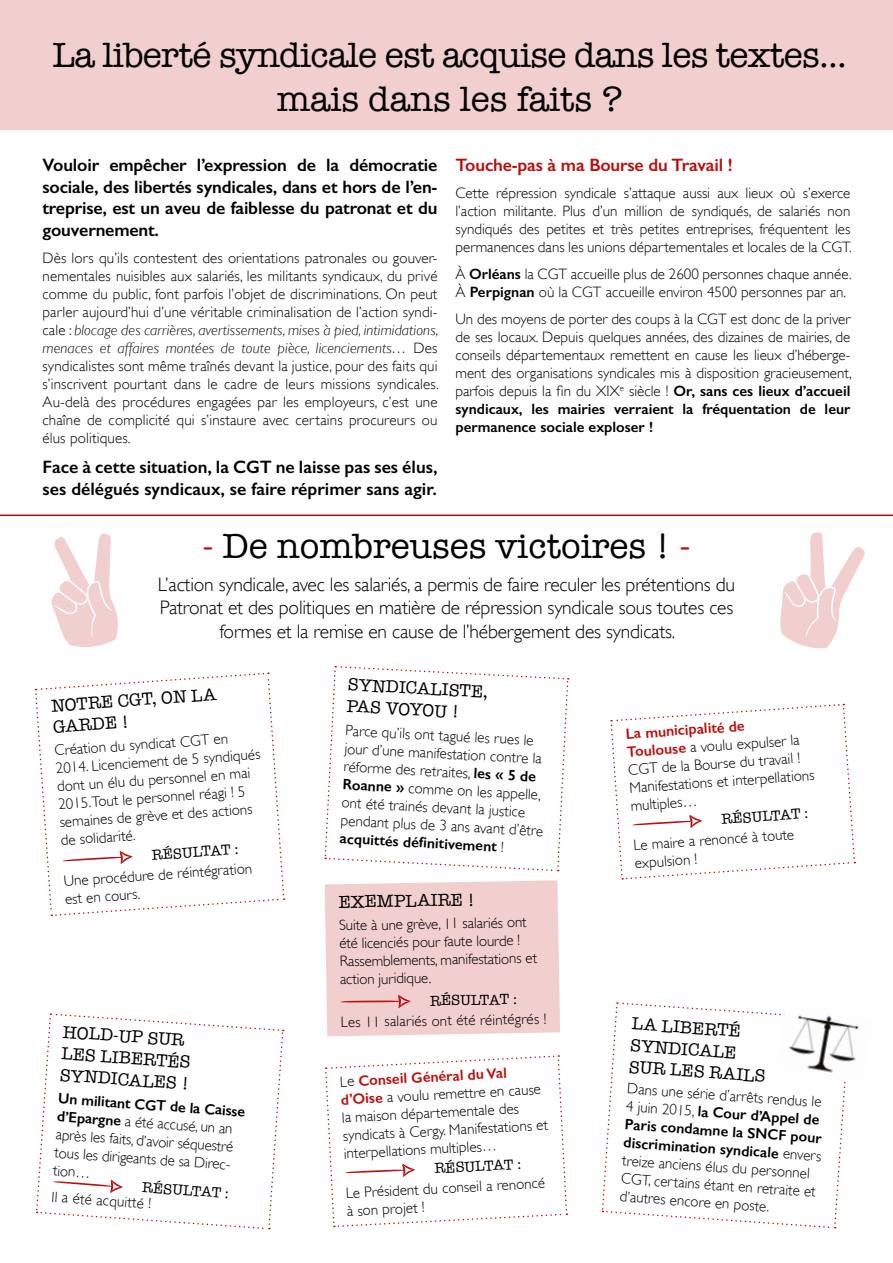
<style>
.page{position:relative;width:893px;height:1263px;background:#fff}
.page>*{position:absolute;margin:0;border:0;box-sizing:border-box;transform-origin:0 0}
.t1{font:36px/43.2px "American Typewriter";letter-spacing:-.02em;color:#000;text-align:center}
.t2{font:36px "American Typewriter";color:#000}
.t3{font:300 19.5px/23.4px "Gill Sans";letter-spacing:-.01em;color:#000;text-align:center}
.t4{font:600 18px/21.6px "Gill Sans";color:#000;text-align:justify}
.t5{font:18px/21.6px "American Typewriter";color:#000}
.t6{font:600 18px "Gill Sans";letter-spacing:-.01em;color:#bd0d0d}
.t7{font:300 15px/18px "Gill Sans";color:#000}
.t8{font:15px "American Typewriter";color:#000}
.s1{font-style:italic}
.s2{font-weight:600}
.s3{color:#bd0d0d}
.s4{font-weight:600;color:#bd0d0d}
</style>
<div class="page">
<div style="left:0;top:0;width:893px;height:129px;background:#f2cfcf"></div>
<hr style="left:0;top:514px;width:893px;height:2px;background:#bd0d0d">
<svg style="left:51px;top:533px;width:67px;height:114px"></svg>
<svg style="left:601px;top:1002px;width:245px;height:227px"></svg>
<img style="left:775px;top:1003px;width:84px;height:81px">
<svg style="left:780px;top:532px;width:85px;height:116px"></svg>
<svg style="left:324px;top:665px;width:245px;height:207px"></svg>
<svg style="left:35px;top:672px;width:250px;height:245px"></svg>
<div style="left:325px;top:880px;width:235px;height:156px;background:#f2cfcf"></div>
<svg style="left:36px;top:1013px;width:248px;height:217px"></svg>
<svg style="left:325px;top:1055px;width:243px;height:173px"></svg>
<svg style="left:610px;top:703px;width:246px;height:177px"></svg>
<h1 class="t1" style="left:52px;top:33px;width:796px">La liberté syndicale est acquise dans les textes... mais dans les faits ?</h1>
<p class="t4" style="left:43px;top:154px;width:396px">Vouloir empêcher l’expression de la démocratie sociale, des libertés syndicales, dans et hors de l’en&shy;treprise, est un aveu de faiblesse du patronat et du gouvernement.</p>
<p class="t7" style="left:43px;top:249px;width:398px;text-align:justify">Dès lors qu’ils contestent des orientations patronales ou gouver&shy;nementales nuisibles aux salariés, les militants syndicaux, du privé comme du public, font parfois l’objet de discriminations. On peut parler aujourd’hui d’une véritable criminalisation de l’action syndi&shy;cale : <span class="s1">blocage des carrières, avertissements, mises à pied, intimidations, menaces et affaires montées de toute pièce, licenciements…</span> Des syndicalistes sont même traînés devant la justice, pour des faits qui s’inscrivent pourtant dans le cadre de leurs missions syndicales.<br>Au-delà des procédures engagées par les employeurs, c’est une chaîne de complicité qui s’instaure avec certains procureurs ou élus politiques.</p>
<p class="t4" style="left:43px;top:456px;width:396px">Face à cette situation, la CGT ne laisse pas ses élus, ses délégués syndicaux, se faire réprimer sans agir.</p>
<p class="t6" style="left:455px;top:154px;width:279px">Touche-pas à ma Bourse du Travail !</p>
<p class="t7" style="left:455px;top:184px;width:398px;text-align:justify">Cette répression syndicale s’attaque aussi aux lieux où s’exerce l’action militante. Plus d’un million de syndiqués, de salariés non syndiqués des petites et très petites entreprises, fréquentent les permanences dans les unions départementales et locales de la CGT.</p>
<p class="t7" style="left:455px;top:265px;width:398px">À <span class="s2">Orléans</span> la CGT accueille plus de 2600 personnes chaque année.<br>À <span class="s2">Perpignan</span> où la CGT accueille environ 4500 personnes par an.</p>
<p class="t7" style="left:455px;top:310px;width:398px;text-align:justify">Un des moyens de porter des coups à la CGT est donc de la priver de ses locaux. Depuis quelques années, des dizaines de mairies, de conseils départementaux remettent en cause les lieux d’héberge&shy;ment des organisations syndicales mis à disposition gracieusement, parfois depuis la fin du XIX<sup>e</sup> siècle ! <span class="s2">Or, sans ces lieux d’accueil syndicaux, les mairies verraient la fréquentation de leur permanence sociale exploser !</span></p>
<h1 class="t2" style="left:202px;top:519px;width:490px"><span class="s3">-</span> De nombreuses victoires ! <span class="s3">-</span></h1>
<h2 class="t3" style="left:158px;top:572px;width:579px">L’action syndicale, avec les salariés, a permis de faire reculer les prétentions du<br>Patronat et des politiques en matière de répression syndicale sous toutes ces formes et la remise en cause de l’hébergement des syndicats.</h2>
<p class="t5" style="left:51px;top:694px;width:167px;rotate:-4deg">NOTRE CGT, ON LA<br>GARDE !</p>
<p class="t7" style="left:54px;top:741px;width:206px;rotate:-4deg">Création du syndicat CGT en<br>2014. Licenciement de 5 syndiqués dont un élu du personnel en mai<br>2015.Tout le personnel réagi ! 5 semaines de grève et des actions de solidarité.</p>
<p class="t8" style="left:151px;top:843px;width:88px;rotate:-4deg">RÉSULTAT :</p>
<p class="t7" style="left:63px;top:872px;width:190px;rotate:-4deg">Une procédure de réintégration est en cours.</p>
<p class="t5" style="left:64px;top:1020px;width:131px;rotate:4deg">HOLD-UP SUR<br>LES LIBERTÉS<br>SYNDICALES !</p>
<p class="t7" style="left:59px;top:1089px;width:189px;rotate:4deg"><span class="s2">Un militant CGT de la Caisse d’Epargne</span> a été accusé, un an après les faits, d’avoir séquestré tous les dirigeants de sa Direc&shy;tion…</p>
<p class="t8" style="left:143px;top:1176px;width:88px;rotate:4deg">RÉSULTAT :</p>
<p class="t7" style="left:52px;top:1188px;width:102px;rotate:4deg">Il a été acquitté !</p>
<p class="t5" style="left:349px;top:673px;width:142px;rotate:3deg">SYNDICALISTE,<br>PAS VOYOU !</p>
<p class="t7" style="left:346px;top:721px;width:204px;rotate:3deg">Parce qu’ils ont tagué les rues le jour d’une manifestation contre la réforme des retraites, <span class="s2">les « 5 de<br>Roanne »</span> comme on les appelle, ont été trainés devant la justice pendant plus de 3 ans avant d’être <span class="s2">acquittés défi nitivement</span> !</p>
<p class="t5" style="left:338px;top:890px;width:138px;rotate:-1deg">EXEMPLAIRE !</p>
<p class="t7" style="left:339px;top:916px;width:199px;rotate:-1deg">Suite à une grève, 11 salariés ont été licenciés pour faute lourde !<br>Rassemblements, manifestations et action juridique.</p>
<p class="t7" style="left:341px;top:1013px;width:207px;rotate:-1deg">Les 11 salariés ont été réintégrés !</p>
<p class="t8" style="left:430px;top:989px;width:88px;rotate:-1deg">RÉSULTAT :</p>
<p class="t7" style="left:340px;top:1072px;width:207px;rotate:-3deg">Le <span class="s4">Conseil Général du Val d’Oise</span> a voulu remettre en cause la maison départementale des syndicats à Cergy. Manifestations et interpellations multiples…</p>
<p class="t7" style="left:345px;top:1184px;width:201px;rotate:-3deg">Le Président du conseil a renoncé à son projet !</p>
<p class="t8" style="left:434px;top:1157px;width:88px;rotate:-3deg">RÉSULTAT :</p>
<p class="t7" style="left:625px;top:725px;width:187px;rotate:-4deg"><span class="s4">La municipalité de<br>Toulouse</span> a voulu expulser la<br>CGT de la Bourse du travail !<br>Manifestations et interpellations multiples…</p>
<p class="t7" style="left:633px;top:836px;width:163px;rotate:-4deg">Le maire a renoncé à toute expulsion !</p>
<p class="t8" style="left:721px;top:807px;width:88px;rotate:-4deg">RÉSULTAT :</p>
<p class="t5" style="left:633px;top:1012px;width:139px;rotate:4deg">LA LIBERTÉ<br>SYNDICALE<br>SUR LES RAILS</p>
<p class="t7" style="left:628px;top:1079px;width:200px;rotate:4deg">Dans une série d’arrêts rendus le<br>4 juin 2015, <span class="s2">la Cour d’Appel de<br>Paris condamne la SNCF pour discrimination syndicale</span> envers treize anciens élus du personnel<br>CGT, certains étant en retraite et d’autres encore en poste.</p>
</div>
